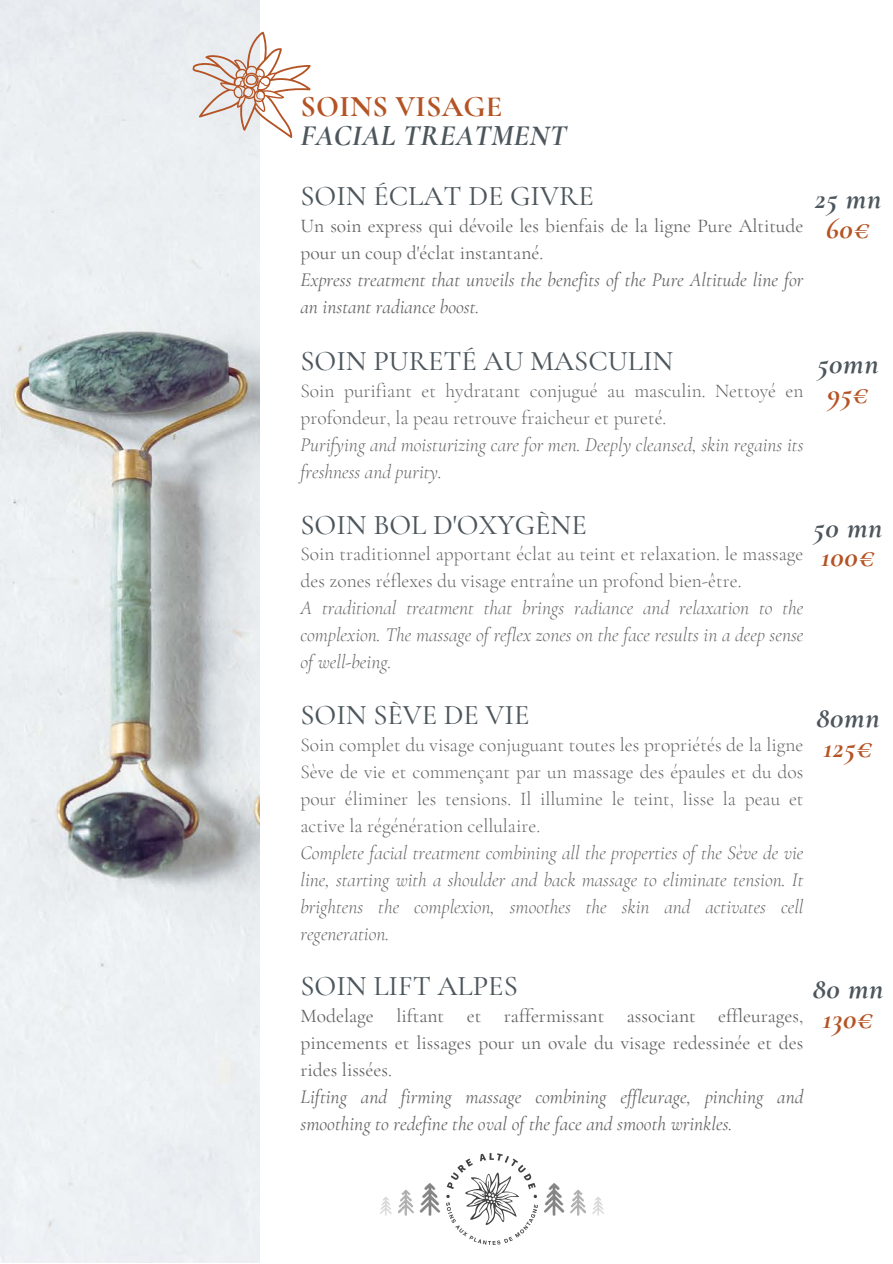
<style>
.page{position:relative;width:893px;height:1264px;background:#fff}
.page>*{position:absolute;margin:0;border:0;box-sizing:border-box;transform-origin:0 0}
.t1{font:italic 700 30px "Cormorant Garamond";letter-spacing:.01em;color:#4c565c}
.t2{font:italic 700 30px "Cormorant Garamond";letter-spacing:.02em;color:#b45425}
.t3{font:700 30px "Cormorant Garamond";letter-spacing:.01em;color:#b45425}
.t4{font:500 28.5px "Cormorant Garamond";color:#4c565c}
.t5{font:italic 300 19.5px/27px "Cormorant Garamond";color:#646363;text-align:justify}
.t6{font:300 19.5px/27px "Cormorant Garamond";color:#646363}
.t7{font:19.5px/27px "Cormorant Garamond";color:#646363;text-align:justify}
.t8{font:italic 19.5px/27px "Cormorant Garamond";color:#646363}
</style>
<div class="page">
<img style="left:446px;top:1153px;width:91px;height:91px">
<img style="left:537px;top:1183px;width:67px;height:33px">
<img style="left:380px;top:1183px;width:61px;height:33px">
<img style="left:0;top:0;width:260px;height:1262px">
<svg style="left:182px;top:19px;width:129px;height:123px"></svg>
<p class="t3" style="left:300px;top:88px;width:203px">SOINS VISAGE</p>
<p class="t1" style="left:300px;top:117px;width:267px">FACIAL TREATMENT</p>
<p class="t4" style="left:300px;top:179px;width:295px">SOIN ÉCLAT DE GIVRE</p>
<p class="t7" style="left:300px;top:212px;width:504px">Un soin express qui dévoile les bienfais de la ligne Pure Altitude pour un coup d'éclat instantané.</p>
<p class="t8" style="left:300px;top:266px;width:504px">Express treatment that unveils the benefits of the Pure Altitude line for an instant radiance boost.</p>
<p class="t1" style="left:814px;top:181px;width:68px">25 mn</p>
<p class="t2" style="left:826px;top:210px;width:45px">60€</p>
<p class="t4" style="left:300px;top:344px;width:374px">SOIN PURETÉ AU MASCULIN</p>
<p class="t6" style="left:300px;top:377px;width:504px">Soin purifiant et hydratant conjugué au masculin. Nettoyé en profondeur, la peau retrouve fraicheur et pureté.</p>
<p class="t5" style="left:300px;top:431px;width:504px">Purifying and moisturizing care for men. Deeply cleansed, skin regains its freshness and purity.</p>
<p class="t1" style="left:817px;top:345px;width:63px">50mn</p>
<p class="t2" style="left:827px;top:375px;width:43px">95€</p>
<p class="t4" style="left:300px;top:507px;width:288px">SOIN BOL D'OXYGÈNE</p>
<p class="t6" style="left:300px;top:540px;width:504px">Soin traditionnel apportant éclat au teint et relaxation. le massage des zones réflexes du visage entraîne un profond bien-être.</p>
<p class="t5" style="left:300px;top:594px;width:504px">A traditional treatment that brings radiance and relaxation to the complexion. The massage of reflex zones on the face results in a deep sense of well-being.</p>
<p class="t1" style="left:813px;top:509px;width:70px">50 mn</p>
<p class="t2" style="left:821px;top:538px;width:55px">100€</p>
<p class="t4" style="left:300px;top:698px;width:230px">SOIN SÈVE DE VIE</p>
<p class="t6" style="left:300px;top:731px;width:504px;text-align:justify">Soin complet du visage conjuguant toutes les propriétés de la ligne Sève de vie et commençant par un massage des épaules et du dos pour éliminer les tensions. Il illumine le teint, lisse la peau et active la régénération cellulaire.</p>
<p class="t5" style="left:300px;top:839px;width:504px">Complete facial treatment combining all the properties of the Sève de vie line, starting with a shoulder and back massage to eliminate tension. It brightens the complexion, smoothes the skin and activates cell regeneration.</p>
<p class="t1" style="left:816px;top:699px;width:65px">80mn</p>
<p class="t2" style="left:823px;top:729px;width:51px">125€</p>
<p class="t4" style="left:300px;top:968px;width:219px">SOIN LIFT ALPES</p>
<p class="t7" style="left:300px;top:1002px;width:504px">Modelage liftant et raffermissant associant effleurages, pincements et lissages pour un ovale du visage redessinée et des rides lissées.</p>
<p class="t8" style="left:300px;top:1083px;width:504px">Lifting and firming massage combining effleurage, pinching and smoothing to redefine the oval of the face and smooth wrinkles.</p>
<p class="t1" style="left:812px;top:970px;width:72px">80 mn</p>
<p class="t2" style="left:822px;top:999px;width:52px">130€</p>
</div>
